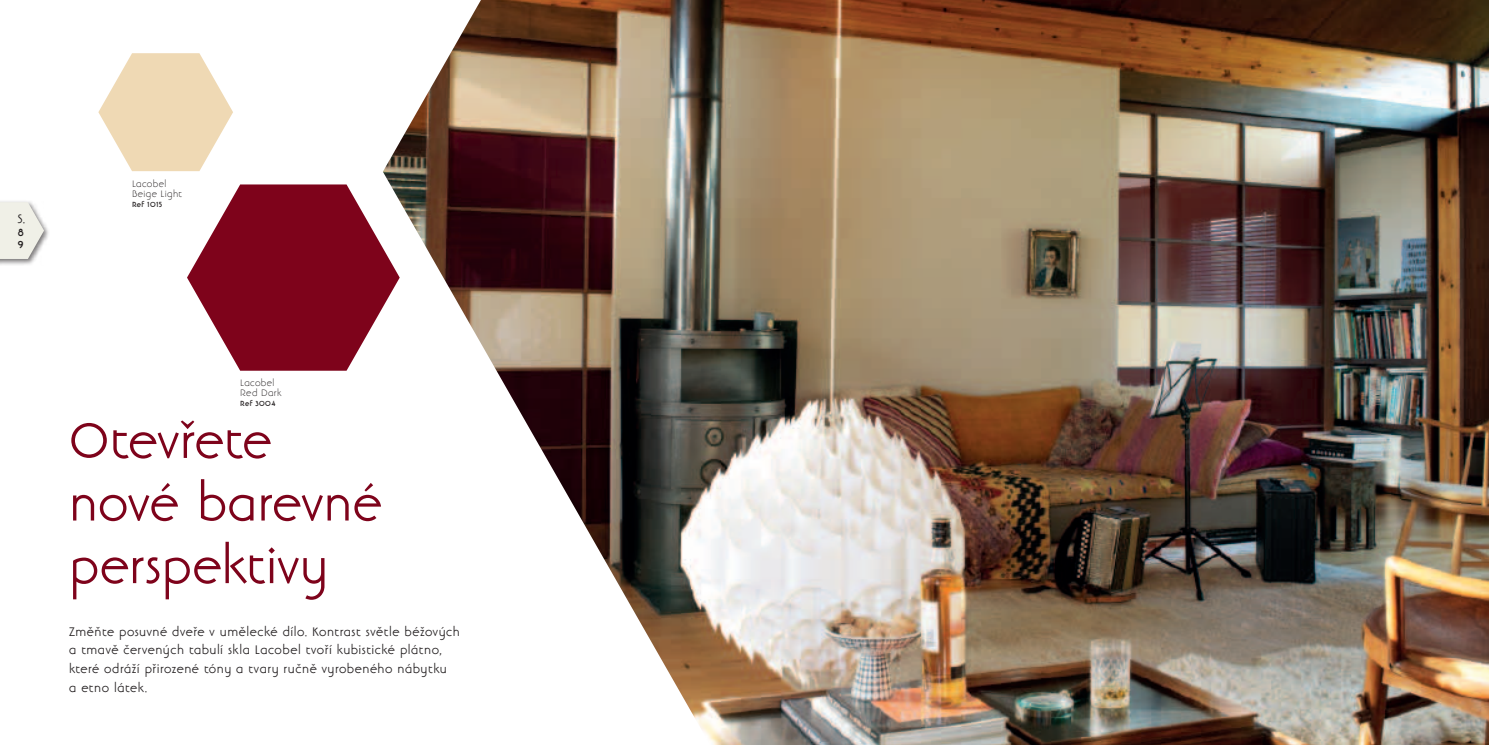
<style>
.page{position:relative;width:1489px;height:745px;background:#fff}
.page>*{position:absolute;margin:0;border:0;box-sizing:border-box;transform-origin:0 0}
.t1{font:51.25px/62.5px "Banjoman Text Com";letter-spacing:.005em;color:#7e031b}
.t2{font:12.5px/18.8px "Banjoman Text Com";letter-spacing:.035em;color:#231f20}
.t3{font:700 10.62px/12.5px "Banjoman Text Com";color:#231f20}
.t4{font:300 9.38px/10px "Banjoman Text Com";letter-spacing:.035em;color:#231f20}
.t5{font:700 7.5px "Banjoman Text Com";letter-spacing:.05em;color:#231f20}
</style>
<div class="page">
<div style="left:0;top:199px;width:50px;height:66px;background:#231f20;opacity:.6"></div>
<svg style="left:0;top:202px;width:44px;height:57px"></svg>
<svg style="left:187px;top:184px;width:196px;height:186px"></svg>
<svg style="left:98px;top:53px;width:135px;height:118px"></svg>
<img style="left:383px;top:0;width:1105px;height:744px">
<p class="t2" style="left:18px;top:210px;width:9px">S.</p>
<p class="t3" style="left:18px;top:226px;width:8px">8<br>9</p>
<p class="t4" style="left:132px;top:178px;width:52px">Lacobel<br>Beige Light</p>
<p class="t5" style="left:132px;top:199px;width:32px">Ref 1015</p>
<p class="t4" style="left:240px;top:378px;width:43px">Lacobel<br>Red Dark</p>
<p class="t5" style="left:240px;top:398px;width:37px">Ref 3004</p>
<h1 class="t1" style="left:69px;top:410px;width:314px">Otevřete nové barevné perspektivy</h1>
<p class="t2" style="left:69px;top:622px;width:392px">Změňte posuvné dveře v umělecké dílo. Kontrast světle béžových a tmavě červených tabulí skla Lacobel tvoří kubistické plátno, které odráží přirozené tóny a tvary ručně vyrobeného nábytku<br>a etno látek.</p>
</div>
